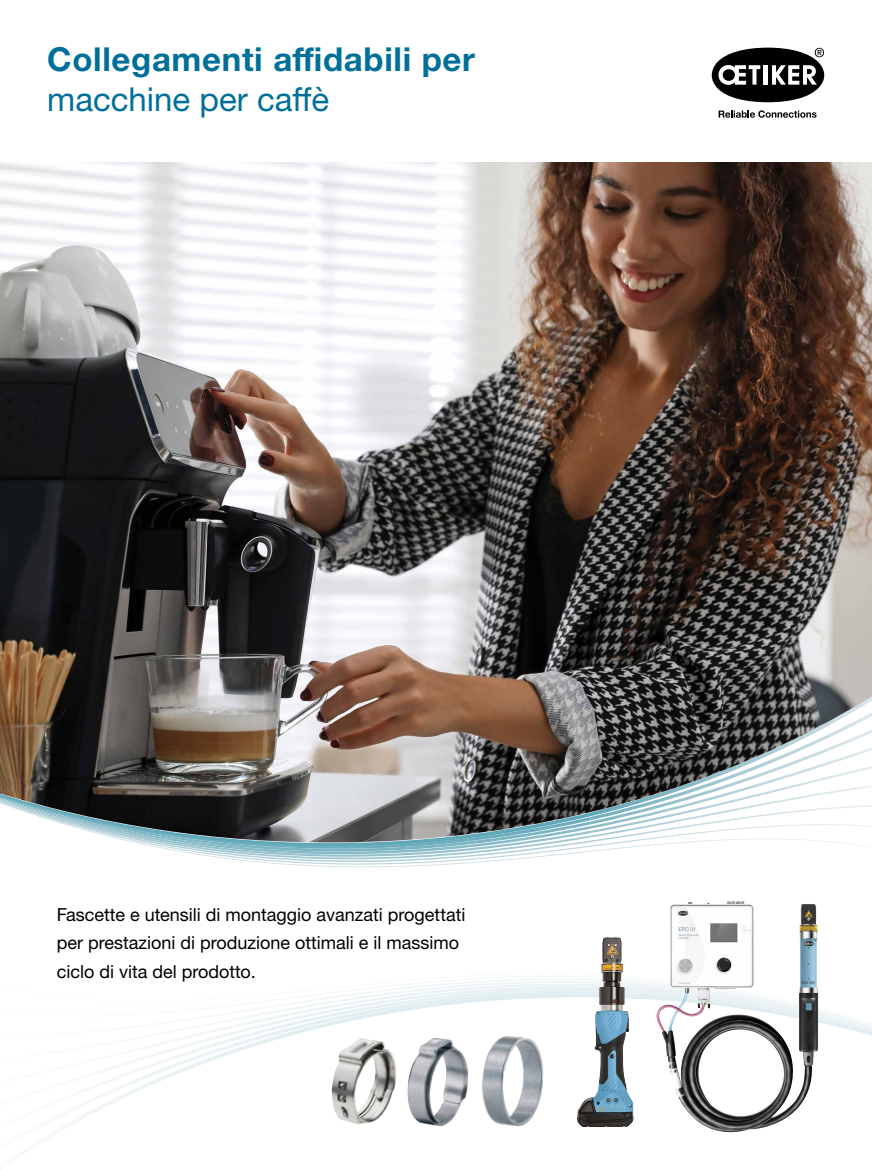
<style>
.page{position:relative;width:872px;height:1170px;background:#fff}
.page>*{position:absolute;margin:0;border:0;box-sizing:border-box;transform-origin:0 0}
.t1{font:700 33px "Helvetica Neue LTW1 G";letter-spacing:.02em;color:#006f9a}
.t2{font:33px "Helvetica Neue LTW1 G";color:#006f9a}
.t3{font:18px/28.5px "Helvetica Neue LTW1 G";color:#000}
</style>
<div class="page">
<svg style="left:331px;top:1078px;width:481px;height:55px"></svg>
<svg style="left:321px;top:973px;width:551px;height:102px"></svg>
<img style="left:7px;top:1060px;width:207px;height:25px">
<img style="left:14px;top:994px;width:306px;height:66px">
<img style="left:14px;top:998px;width:307px;height:37px">
<svg style="left:133px;top:842px;width:457px;height:25px"></svg>
<img style="left:590px;top:842px;width:278px;height:9px">
<img style="left:0;top:162px;width:872px;height:680px">
<img style="left:471px;top:1029px;width:87px;height:104px">
<img style="left:332px;top:1038px;width:64px;height:86px">
<img style="left:407px;top:1037px;width:61px;height:89px">
<img style="left:665px;top:901px;width:68px;height:106px">
<img style="left:577px;top:937px;width:56px;height:189px">
<svg style="left:711px;top:48px;width:113px;height:54px"></svg>
<svg style="left:718px;top:110px;width:98px;height:8px"></svg>
<h1 class="t1" style="left:47px;top:39px;width:429px">Collegamenti affidabili per</h1>
<h1 class="t2" style="left:47px;top:79px;width:283px">macchine per caffè</h1>
<p class="t3" style="left:57px;top:900px;width:410px">Fascette e utensili di montaggio avanzati progettati per prestazioni di produzione ottimali e il massimo ciclo di vita del prodotto.</p>
</div>
